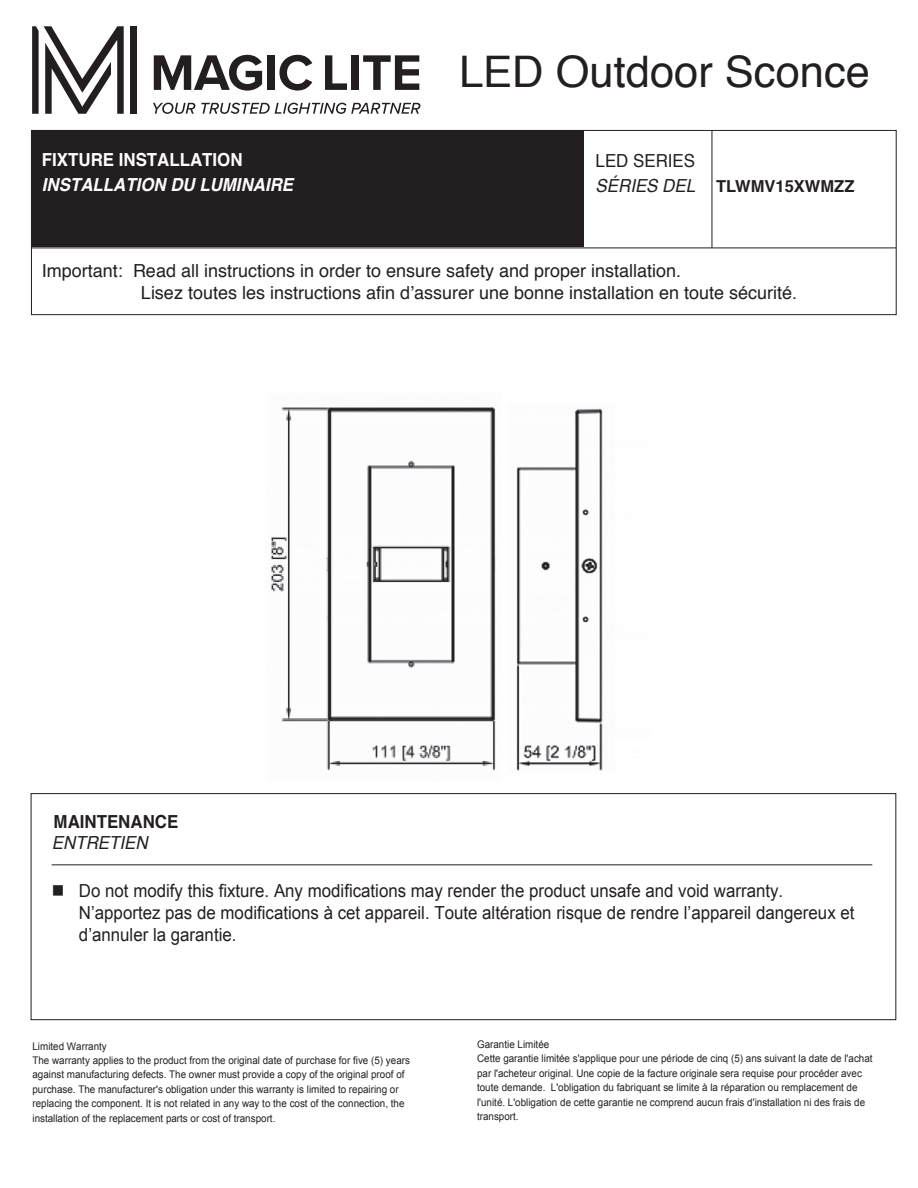
<style>
.page{position:relative;width:918px;height:1188px;background:#fff}
.page>*{position:absolute;margin:0;border:0;box-sizing:border-box;transform-origin:0 0}
.t1{font:43.5px "Helvetica";color:#231f20}
.t2{font:18px/21.6px "Arial";color:#231f20;scale:.94 1}
.t3{font:18px/21.6px "Helvetica";color:#231f20}
.t4{font:italic 700 18px "Helvetica";color:#fff;scale:.94 1}
.t5{font:700 18px "Helvetica";color:#fff;scale:.94 1}
.t6{font:italic 18px "Helvetica";color:#231f20;scale:.94 1}
.t7{font:700 18px "Helvetica";color:#231f20;scale:.94 1}
.t8{font:18px "Helvetica";color:#231f20;scale:.94 1}
.t9{font:700 16.5px "Helvetica";color:#231f20}
.t10{font:10.5px/14.4px "Arial";color:#231f20;scale:.94 1}
</style>
<div class="page">
<div style="left:31px;top:793px;width:865px;height:227px;border:1px solid #231f20"></div>
<hr style="left:52px;top:865px;width:820px;height:1px;background:#231f20">
<hr style="left:31px;top:248px;width:865px;height:1px;background:#231f20">
<hr style="left:712px;top:130px;width:1px;height:118px;background:#231f20">
<div style="left:31px;top:130px;width:553px;height:117px;background:#231f20"></div>
<div style="left:31px;top:130px;width:866px;height:185px;border:1px solid #231f20"></div>
<svg style="left:154px;top:55px;width:108px;height:36px"></svg>
<div style="left:267px;top:55px;width:8px;height:35px;background:#231f20"></div>
<svg style="left:279px;top:55px;width:33px;height:36px"></svg>
<svg style="left:325px;top:55px;width:22px;height:35px"></svg>
<div style="left:352px;top:55px;width:7px;height:35px;background:#231f20"></div>
<svg style="left:363px;top:55px;width:56px;height:35px"></svg>
<svg style="left:153px;top:103px;width:42px;height:11px"></svg>
<svg style="left:201px;top:103px;width:219px;height:11px"></svg>
<div style="left:131px;top:26px;width:6px;height:88px;background:#231f20"></div>
<svg style="left:32px;top:26px;width:92px;height:88px"></svg>
<img style="left:271px;top:407px;width:332px;height:364px">
<h2 class="t5" style="left:42px;top:146px;width:215px">FIXTURE INSTALLATION</h2>
<h2 class="t4" style="left:42px;top:170px;width:269px">INSTALLATION DU LUMINAIRE</h2>
<h1 class="t1" style="left:459px;top:35px;width:413px">LED Outdoor Sconce</h1>
<h2 class="t8" style="left:596px;top:146px;width:107px">LED SERIES</h2>
<h2 class="t6" style="left:596px;top:172px;width:107px">SÉRIES DEL</h2>
<h3 class="t9" style="left:716px;top:173px;width:140px">TLWMV15XWMZZ</h3>
<h2 class="t3" style="left:141px;top:259px;width:658px;text-indent:-99px">Important: Read all instructions in order to ensure safety and proper installation.<br>Lisez toutes les instructions afin d’assurer une bonne installation en toute sécurité.</h2>
<h2 class="t7" style="left:54px;top:807px;width:134px">MAINTENANCE</h2>
<h2 class="t6" style="left:52px;top:829px;width:103px">ENTRETIEN</h2>
<h2 class="t2" style="left:79px;top:880px;width:827px;text-indent:-27px">■ Do not modify this fixture. Any modifications may render the product unsafe and void warranty.<br>N’apportez pas de modifications à cet appareil. Toute altération risque de rendre l’appareil dangereux et d’annuler la garantie.</h2>
<p class="t10" style="left:32px;top:1039px;width:403px">Limited Warranty<br>The warranty applies to the product from the original date of purchase for five (5) years against manufacturing defects. The owner must provide a copy of the original proof of purchase. The manufacturer's obligation under this warranty is limited to repairing or replacing the component. It is not related in any way to the cost of the connection, the installation of the replacement parts or cost of transport.</p>
<p class="t10" style="left:477px;top:1037px;width:422px">Garantie Limitée<br>Cette garantie limitée s'applique pour une période de cinq (5) ans suivant la date de l'achat par l'acheteur original. Une copie de la facture originale sera requise pour procéder avec toute demande. L'obligation du fabriquant se limite à la réparation ou remplacement de l'unité. L'obligation de cette garantie ne comprend aucun frais d'installation ni des frais de transport.</p>
</div>
